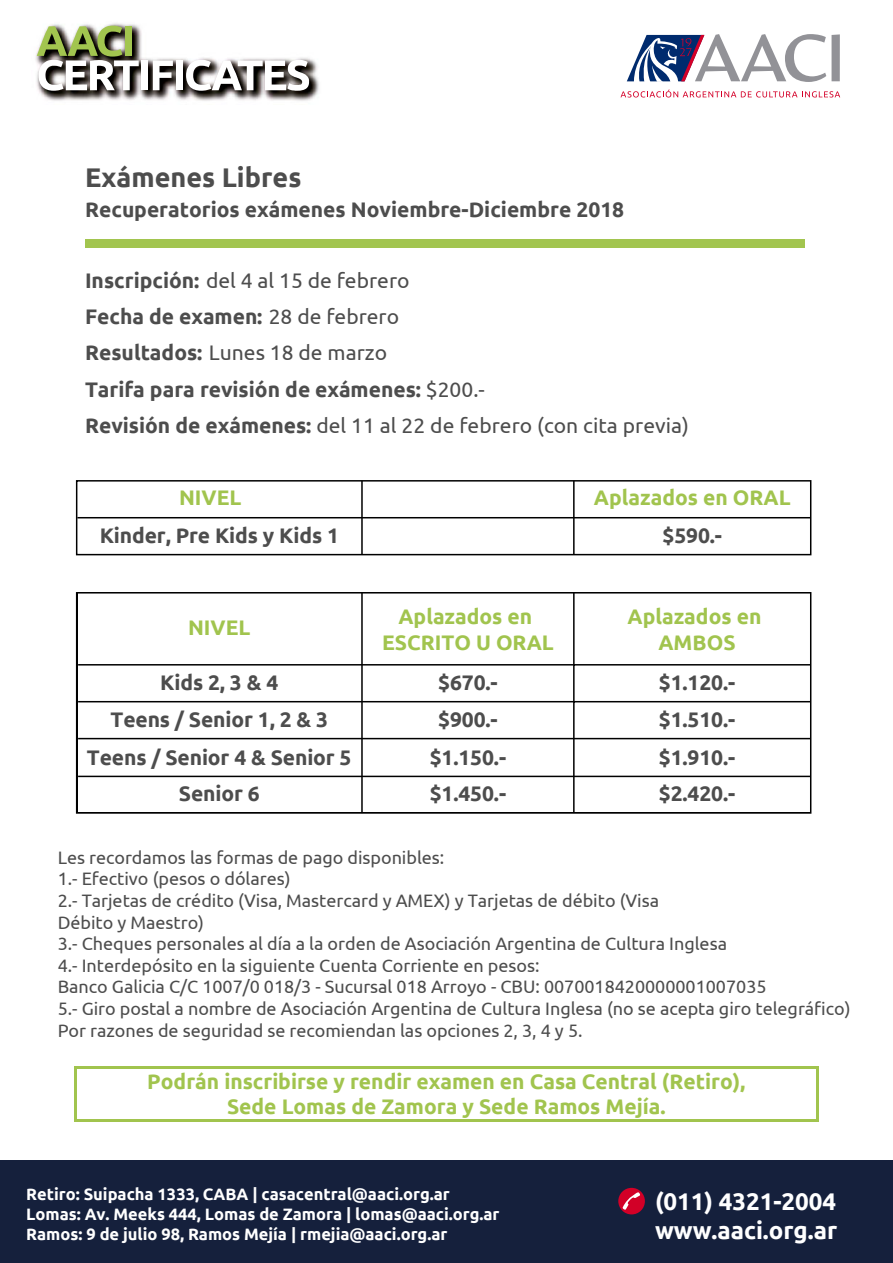
<style>
.page{position:relative;width:893px;height:1263px;background:#fff}
.page>*{position:absolute;margin:0;border:0;box-sizing:border-box;transform-origin:0 0}
.t1{font:700 27px "Ubuntu";color:#4d4d4d}
.t2{font:700 24.15px/29px "Ubuntu";color:#fff}
.t3{font:700 21px/36.2px "Ubuntu";letter-spacing:-.005em;color:#4d4d4d}
.t4{font:700 21px/25.2px "Ubuntu";color:#a1c44e;text-align:center}
.t5{font:18px/21.6px "Ubuntu";color:#4d4d4d}
.t6{font:700 16.5px/19.8px "Ubuntu";color:#fff}
.s1{font-weight:400}
</style>
<div class="page">
<div style="left:0;top:1161px;width:893px;height:102px;background:#15203c"></div>
<img style="left:35px;top:23px;width:284px;height:78px">
<svg style="left:37px;top:26px;width:102px;height:65px"></svg>
<div style="left:141px;top:60px;width:7px;height:30px;background:#fff"></div>
<svg style="left:153px;top:60px;width:20px;height:30px"></svg>
<div style="left:176px;top:60px;width:6px;height:30px;background:#fff"></div>
<svg style="left:186px;top:60px;width:123px;height:31px"></svg>
<hr style="left:77px;top:1066px;width:739px;height:2px;background:#a1c44e">
<hr style="left:75px;top:1068px;width:2px;height:26px;background:#a1c44e">
<hr style="left:816px;top:1068px;width:2px;height:26px;background:#a1c44e">
<hr style="left:77px;top:1120px;width:739px;height:2px;background:#a1c44e">
<hr style="left:75px;top:1094px;width:2px;height:26px;background:#a1c44e">
<hr style="left:816px;top:1094px;width:2px;height:26px;background:#a1c44e">
<div style="left:85px;top:240px;width:720px;height:8px;background:#a2c54f"></div>
<div style="left:618px;top:1188px;width:27px;height:26px;background:#d20027;border-radius:50%"></div>
<svg style="left:622px;top:1192px;width:18px;height:18px"></svg>
<svg style="left:621px;top:89px;width:219px;height:9px"></svg>
<svg style="left:832px;top:34px;width:8px;height:47px"></svg>
<svg style="left:627px;top:34px;width:199px;height:48px"></svg>
<div style="left:76px;top:480px;width:735px;height:75px;border:2px solid #000"></div>
<div style="left:76px;top:592px;width:735px;height:222px;border:2px solid #000"></div>
<hr style="left:361px;top:481px;width:2px;height:74px;background:#000">
<hr style="left:573px;top:481px;width:2px;height:74px;background:#000">
<hr style="left:361px;top:593px;width:2px;height:220px;background:#000">
<hr style="left:573px;top:593px;width:2px;height:220px;background:#000">
<hr style="left:77px;top:517px;width:733px;height:1px;background:#000">
<hr style="left:78px;top:701px;width:733px;height:1px;background:#000">
<hr style="left:78px;top:738px;width:733px;height:1px;background:#000">
<hr style="left:78px;top:776px;width:733px;height:1px;background:#000">
<hr style="left:78px;top:664px;width:733px;height:1px;background:#000">
<h1 class="t1" style="left:85px;top:161px;width:218px">Exámenes Libres</h1>
<p class="t3" style="left:85px;top:191px;width:541px">Recuperatorios exámenes Noviembre-Diciembre 2018</p>
<p class="t3" style="left:85px;top:262px;width:605px">Inscripción: <span class="s1">del 4 al 15 de febrero<br></span>Fecha de examen: <span class="s1">28 de febrero<br></span>Resultados: <span class="s1">Lunes 18 de marzo<br></span>Tarifa para revisión de exámenes: <span class="s1">$200.-<br></span>Revisión de exámenes: <span class="s1">del 11 al 22 de febrero (con cita previa)</span></p>
<p class="t4" style="left:594px;top:485px;width:198px">Aplazados en ORAL</p>
<p class="t4" style="left:179px;top:485px;width:64px">NIVEL</p>
<p class="t3" style="left:100px;top:517px;width:241px">Kinder, Pre Kids y Kids 1</p>
<p class="t3" style="left:663px;top:517px;width:61px">$590.-</p>
<p class="t4" style="left:382px;top:604px;width:173px">Aplazados en<br>ESCRITO U ORAL</p>
<p class="t4" style="left:188px;top:615px;width:64px">NIVEL</p>
<p class="t3" style="left:160px;top:664px;width:120px">Kids 2, 3 &amp; 4</p>
<p class="t3" style="left:438px;top:664px;width:61px">$670.-</p>
<p class="t4" style="left:628px;top:604px;width:135px">Aplazados en<br>AMBOS</p>
<p class="t3" style="left:659px;top:664px;width:78px">$1.120.-</p>
<p class="t3" style="left:111px;top:701px;width:219px">Teens / Senior 1, 2 &amp; 3</p>
<p class="t3" style="left:438px;top:701px;width:61px">$900.-</p>
<p class="t3" style="left:659px;top:701px;width:78px">$1.510.-</p>
<p class="t3" style="left:87px;top:739px;width:266px">Teens / Senior 4 &amp; Senior 5</p>
<p class="t3" style="left:430px;top:739px;width:78px">$1.150.-</p>
<p class="t3" style="left:659px;top:739px;width:78px">$1.910.-</p>
<p class="t3" style="left:179px;top:775px;width:82px">Senior 6</p>
<p class="t3" style="left:430px;top:775px;width:78px">$1.450.-</p>
<p class="t3" style="left:659px;top:775px;width:78px">$2.420.-</p>
<p class="t5" style="left:58px;top:846px;width:794px">Les recordamos las formas de pago disponibles:<br>1.- Efectivo (pesos o dólares)<br>2.- Tarjetas de crédito (Visa, Mastercard y AMEX) y Tarjetas de débito (Visa<br>Débito y Maestro)<br>3.- Cheques personales al día a la orden de Asociación Argentina de Cultura Inglesa<br>4.- Interdepósito en la siguiente Cuenta Corriente en pesos:<br>Banco Galicia C/C 1007/0 018/3 - Sucursal 018 Arroyo - CBU: 0070018420000001007035<br>5.- Giro postal a nombre de Asociación Argentina de Cultura Inglesa (no se acepta giro telegráfico)<br>Por razones de seguridad se recomiendan las opciones 2, 3, 4 y 5.</p>
<p class="t4" style="left:147px;top:1069px;width:600px">Podrán inscribirse y rendir examen en Casa Central (Retiro),<br>Sede Lomas de Zamora y Sede Ramos Mejía.</p>
<p class="t6" style="left:26px;top:1184px;width:475px">Retiro: Suipacha 1333, CABA | casacentral@aaci.org.ar<br>Lomas: Av. Meeks 444, Lomas de Zamora | lomas@aaci.org.ar<br>Ramos: 9 de julio 98, Ramos Mejía | rmejia@aaci.org.ar</p>
<h2 class="t2" style="left:655px;top:1186px;width:184px">(011) 4321-2004 www.aaci.org.ar</h2>
</div>
